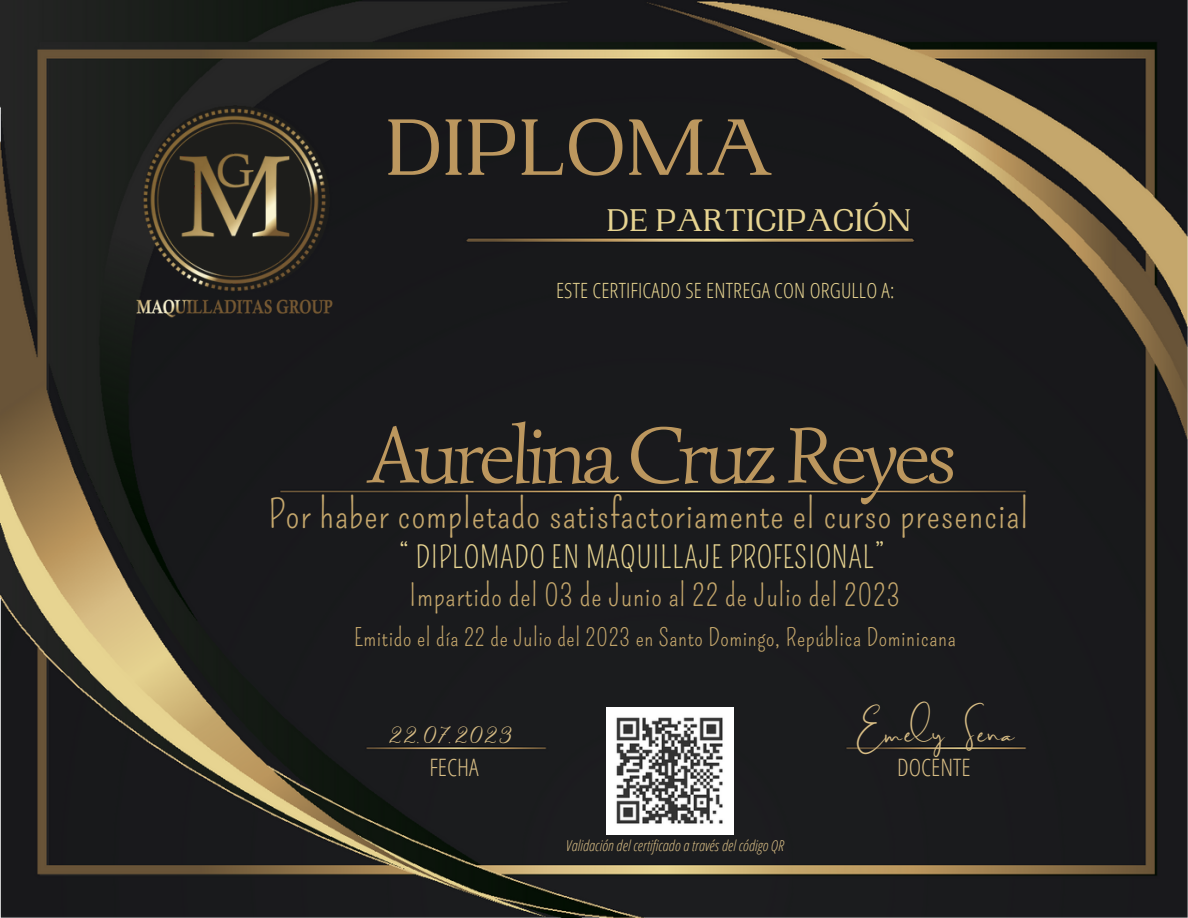
<style>
.page{position:relative;width:1188px;height:918px;background:#fff}
.page>*{position:absolute;margin:0;border:0;box-sizing:border-box;transform-origin:0 0}
.t1{font:500 84px "PP Woodland";color:#bc975e}
.t2{font:81px "Simonetta";letter-spacing:-.055em;color:#bc975e}
.t3{font:39px "Pompiere";letter-spacing:.025em;color:#c5a76c}
.t4{font:36px "Brilliant Signature 1";letter-spacing:.03em;color:#d9be85}
.t5{font:500 33px "PP Woodland";color:#e7d491}
.t6{font:30px "Pompiere";letter-spacing:.025em;color:#c5a76c}
.t7{font:30px "Pompiere";letter-spacing:.025em;color:#e7d491}
.t8{font:24px "Pompiere";letter-spacing:.025em;color:#c5a76c}
.t9{font:300 24px "Open Sans Condensed";color:#d9be85}
.t10{font:24px "Stoic";letter-spacing:.08em;color:#d9be85}
.t11{font:300 21px "Open Sans Condensed";letter-spacing:.01em;color:#e7d491}
.t12{font:italic 300 15px "Open Sans Condensed";letter-spacing:.01em;color:#d9be85}
</style>
<div class="page">
<img style="left:0;top:0;width:1188px;height:918px">
<img style="left:100px;top:102px;width:270px;height:216px">
<img style="left:607px;top:707px;width:127px;height:127px">
<p class="t1" style="left:385px;top:99px;width:390px">DIPLOMA</p>
<p class="t5" style="left:607px;top:201px;width:306px">DE PARTICIPACIÓN</p>
<p class="t11" style="left:556px;top:276px;width:340px">ESTE CERTIFICADO SE ENTREGA CON ORGULLO A:</p>
<p class="t2" style="left:369px;top:405px;width:590px">Aurelina Cruz Reyes</p>
<p class="t3" style="left:268px;top:491px;width:761px">Por haber completado satisfactoriamente el curso presencial</p>
<p class="t7" style="left:399px;top:540px;width:487px">“ DIPLOMADO EN MAQUILLAJE PROFESIONAL”</p>
<p class="t6" style="left:409px;top:578px;width:492px">Impartido del 03 de Junio al 22 de Julio del 2023</p>
<p class="t8" style="left:354px;top:624px;width:603px">Emitido el día 22 de Julio del 2023 en Santo Domingo, República Dominicana</p>
<p class="t4" style="left:853px;top:714px;width:163px">Emely Sena</p>
<p class="t10" style="left:388px;top:724px;width:124px">22.07.2023</p>
<p class="t9" style="left:429px;top:750px;width:51px">FECHA</p>
<p class="t9" style="left:897px;top:750px;width:75px">DOCENTE</p>
<p class="t12" style="left:566px;top:835px;width:219px">Validación del certificado a través del código QR</p>
</div>
